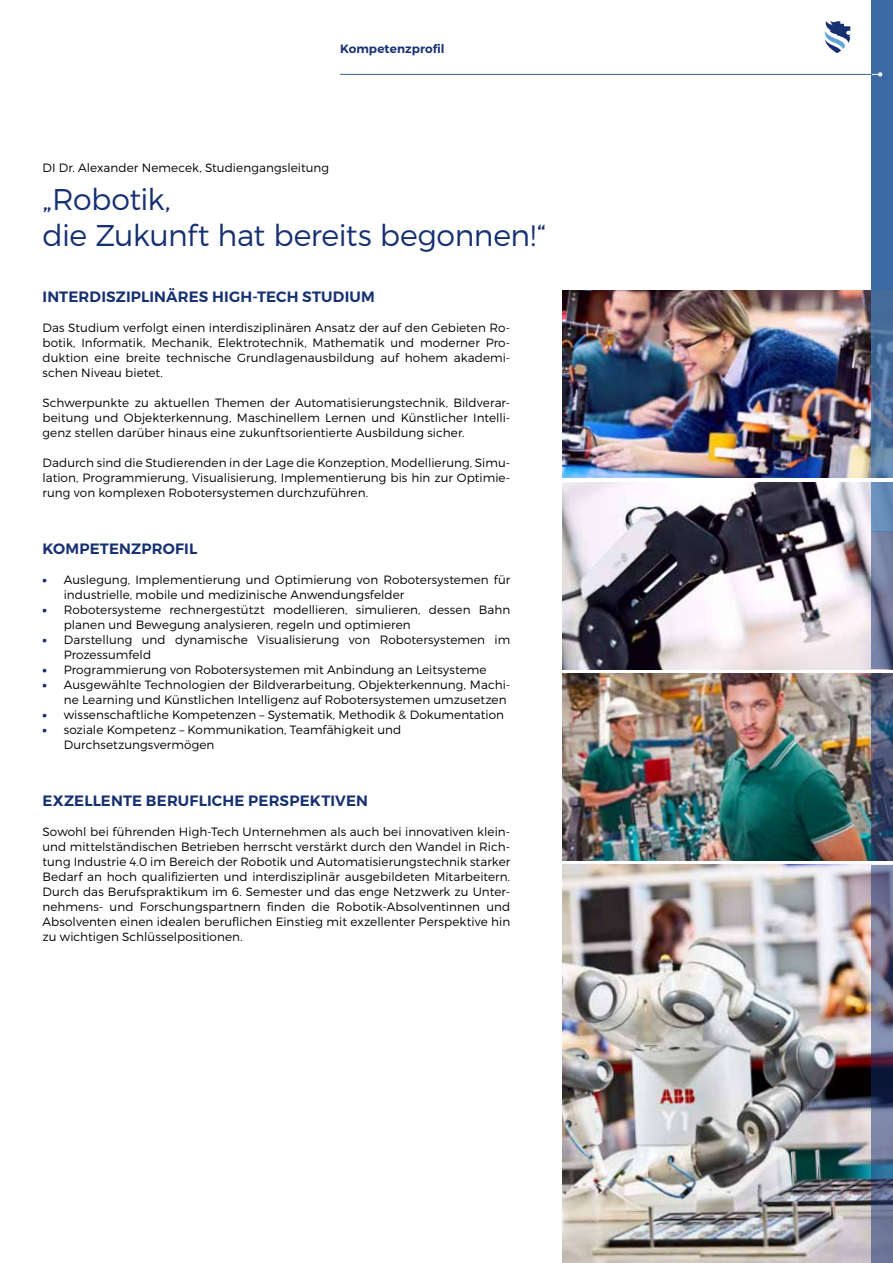
<style>
.page{position:relative;width:893px;height:1263px;background:#fff}
.page>*{position:absolute;margin:0;border:0;box-sizing:border-box;transform-origin:0 0}
.t1{font:300 30px/36px "Montserrat";letter-spacing:-.015em;color:#163072}
.t2{font:600 15px "Montserrat";letter-spacing:.01em;color:#163072}
.t3{font:300 12px/15px "Montserrat";letter-spacing:.005em;color:#000}
.t4{font:600 12px "Montserrat";letter-spacing:.005em;color:#163072}
.s1{font-weight:900;color:#163072}
</style>
<div class="page">
<div style="left:872px;top:0;width:21px;height:291px;background:#3b69a4"></div>
<hr style="left:340px;top:74px;width:532px;height:1px;background:#61a4d7">
<svg style="left:872px;top:72px;width:10px;height:5px"></svg>
<svg style="left:825px;top:21px;width:25px;height:32px"></svg>
<img style="left:562px;top:482px;width:310px;height:187px">
<img style="left:562px;top:674px;width:310px;height:187px">
<img style="left:562px;top:865px;width:310px;height:398px">
<img style="left:562px;top:291px;width:310px;height:187px">
<svg style="left:872px;top:531px;width:21px;height:138px;background:#6c7397"></svg>
<svg style="left:872px;top:674px;width:21px;height:187px;background:#404d6c"></svg>
<svg style="left:872px;top:865px;width:21px;height:398px;background:#616787"></svg>
<svg style="left:872px;top:291px;width:21px;height:187px;background:#4f729e"></svg>
<div style="left:872px;top:482px;width:21px;height:49px;background:linear-gradient(to bottom,#6289b6,#6b91bc)"></div>
<p class="t4" style="left:340px;top:41px;width:106px">Kompetenzprofil</p>
<p class="t3" style="left:43px;top:160px;width:288px">DI Dr. Alexander Nemecek, Studiengangsleitung</p>
<h1 class="t1" style="left:43px;top:181px;width:504px">„Robotik,<br>die Zukunft hat bereits begonnen!“</h1>
<p class="t2" style="left:43px;top:287px;width:334px">INTERDISZIPLINÄRES HIGH-TECH STUDIUM</p>
<p class="t3" style="left:43px;top:320px;width:469px;text-align:justify">Das Studium verfolgt einen interdisziplinären Ansatz der auf den Gebieten Ro&shy;botik, Informatik, Mechanik, Elektrotechnik, Mathematik und moderner Pro&shy;duktion eine breite technische Grundlagenausbildung auf hohem akademi&shy;schen Niveau bietet.</p>
<p class="t3" style="left:43px;top:395px;width:469px;text-align:justify">Schwerpunkte zu aktuellen Themen der Automatisierungstechnik, Bildverar&shy;beitung und Objekterkennung, Maschinellem Lernen und Künstlicher Intelli&shy;genz stellen darüber hinaus eine zukunftsorientierte Ausbildung sicher.</p>
<p class="t3" style="left:43px;top:455px;width:469px;text-align:justify">Dadurch sind die Studierenden in der Lage die Konzeption, Modellierung, Simu&shy;lation, Programmierung, Visualisierung, Implementierung bis hin zur Optimie&shy;rung von komplexen Robotersystemen durchzuführen.</p>
<p class="t2" style="left:43px;top:539px;width:156px">KOMPETENZPROFIL</p>
<p class="t3" style="left:64px;top:572px;width:448px;text-indent:-21px"><span class="s1">•</span> Auslegung, Implementierung und Optimierung von Robotersystemen für industrielle, mobile und medizinische Anwendungsfelder</p>
<p class="t3" style="left:64px;top:602px;width:448px;text-indent:-21px"><span class="s1">•</span> Robotersysteme rechnergestützt modellieren, simulieren, dessen Bahn planen und Bewegung analysieren, regeln und optimieren</p>
<p class="t3" style="left:64px;top:632px;width:448px;text-indent:-21px"><span class="s1">•</span> Darstellung und dynamische Visualisierung von Robotersystemen im<br>Prozessumfeld</p>
<p class="t3" style="left:43px;top:662px;width:445px"><span class="s1">•</span> Programmierung von Robotersystemen mit Anbindung an Leitsysteme</p>
<p class="t3" style="left:64px;top:677px;width:448px;text-indent:-21px"><span class="s1">•</span> Ausgewählte Technologien der Bildverarbeitung, Objekterkennung, Machi&shy;ne Learning und Künstlichen Intelligenz auf Robotersystemen umzusetzen</p>
<p class="t3" style="left:43px;top:707px;width:463px"><span class="s1">•</span> wissenschaftliche Kompetenzen – Systematik, Methodik &amp; Dokumentation</p>
<p class="t3" style="left:64px;top:722px;width:339px;text-indent:-21px"><span class="s1">•</span> soziale Kompetenz – Kommunikation, Teamfähigkeit und<br>Durchsetzungsvermögen</p>
<p class="t2" style="left:43px;top:791px;width:327px">EXZELLENTE BERUFLICHE PERSPEKTIVEN</p>
<p class="t3" style="left:43px;top:824px;width:469px;text-align:justify">Sowohl bei führenden High-Tech Unternehmen als auch bei innovativen klein&shy;und mittelständischen Betrieben herrscht verstärkt durch den Wandel in Rich&shy;tung Industrie 4.0 im Bereich der Robotik und Automatisierungstechnik starker Bedarf an hoch qualifizierten und interdisziplinär ausgebildeten Mitarbeitern.<br>Durch das Berufspraktikum im 6. Semester und das enge Netzwerk zu Unter&shy;nehmens- und Forschungspartnern finden die Robotik-Absolventinnen und Absolventen einen idealen beruflichen Einstieg mit exzellenter Perspektive hin zu wichtigen Schlüsselpositionen.</p>
</div>
